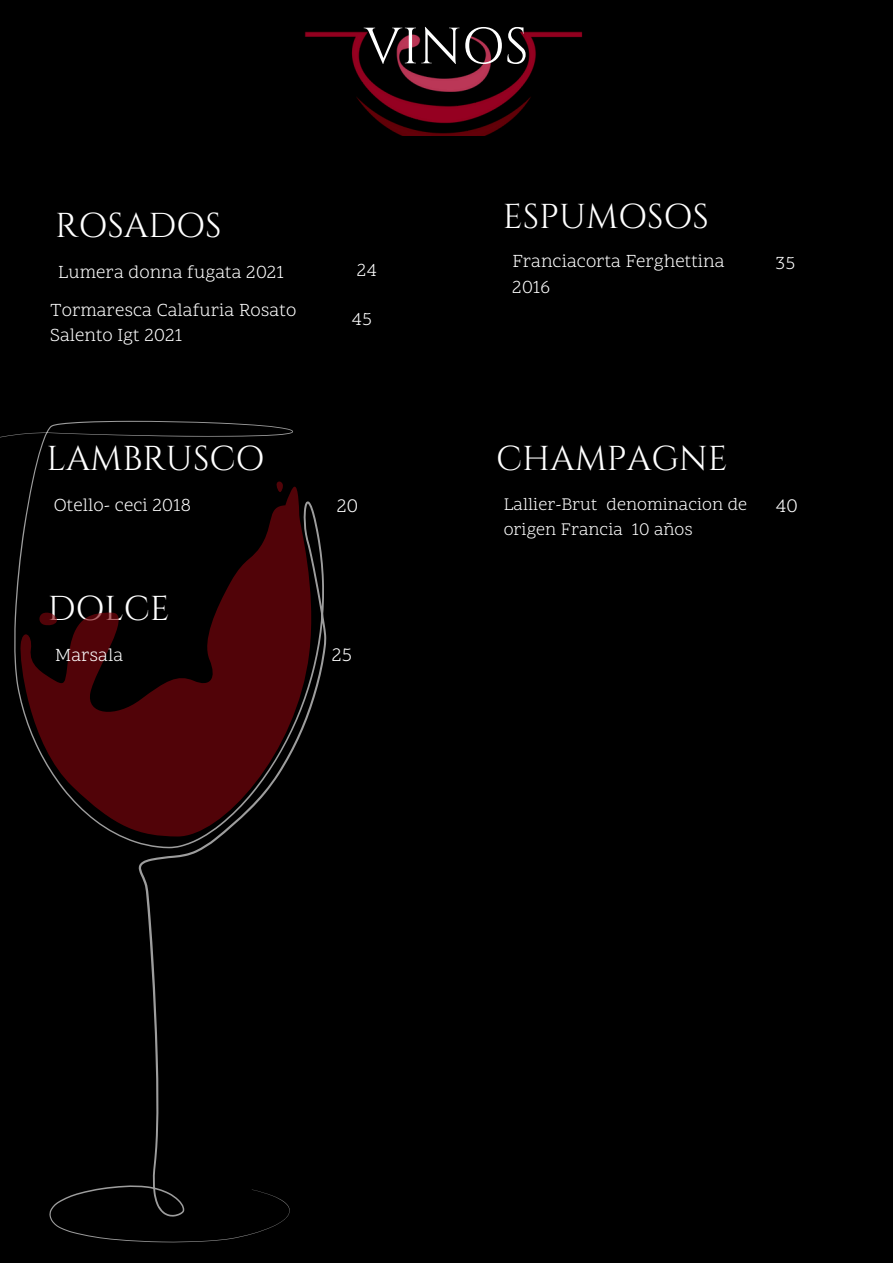
<style>
.page{position:relative;width:893px;height:1264px;background:#fff}
.page>*{position:absolute;margin:0;border:0;box-sizing:border-box;transform-origin:0 0}
.t1{font:50.85px "Cinzel";color:#fff}
.t2{font:34.5px "Cinzel";color:#fff}
.t3{font:19.5px "Scope One";color:#fff}
.t4{font:18.75px/25.8px "Scope One";color:#fff}
.t5{font:18px/24.8px "Scope One";color:#fff}
</style>
<div class="page">
<div style="left:0;top:0;width:892px;height:1262px;background:#000"></div>
<img style="left:304px;top:31px;width:279px;height:104px">
<svg style="left:0;top:421px;width:326px;height:821px"></svg>
<svg style="left:19px;top:479px;width:298px;height:358px"></svg>
<svg style="left:39px;top:611px;width:20px;height:15px"></svg>
<svg style="left:276px;top:481px;width:7px;height:12px"></svg>
<h1 class="t1" style="left:364px;top:14px;width:166px">VINOS</h1>
<h2 class="t2" style="left:55px;top:203px;width:168px">ROSADOS</h2>
<p class="t4" style="left:58px;top:260px;width:227px">Lumera donna fugata 2021</p>
<p class="t4" style="left:357px;top:259px;width:22px">24</p>
<p class="t4" style="left:50px;top:298px;width:247px">Tormaresca Calafuria Rosato<br>Salento Igt 2021</p>
<p class="t4" style="left:351px;top:307px;width:22px">45</p>
<h2 class="t2" style="left:503px;top:194px;width:207px">ESPUMOSOS</h2>
<p class="t4" style="left:512px;top:250px;width:214px">Franciacorta Ferghettina<br>2016</p>
<p class="t4" style="left:775px;top:252px;width:21px">35</p>
<h2 class="t2" style="left:46px;top:437px;width:219px">LAMBRUSCO</h2>
<p class="t4" style="left:54px;top:493px;width:138px">Otello- ceci 2018</p>
<p class="t3" style="left:337px;top:494px;width:23px">20</p>
<h2 class="t2" style="left:48px;top:586px;width:124px">DOLCE</h2>
<p class="t4" style="left:55px;top:643px;width:69px">Marsala</p>
<p class="t3" style="left:332px;top:642px;width:22px">25</p>
<h2 class="t2" style="left:496px;top:437px;width:233px">CHAMPAGNE</h2>
<p class="t5" style="left:503px;top:493px;width:245px">Lallier-Brut denominacion de origen Francia 10 años</p>
<p class="t3" style="left:775px;top:494px;width:24px">40</p>
</div>
